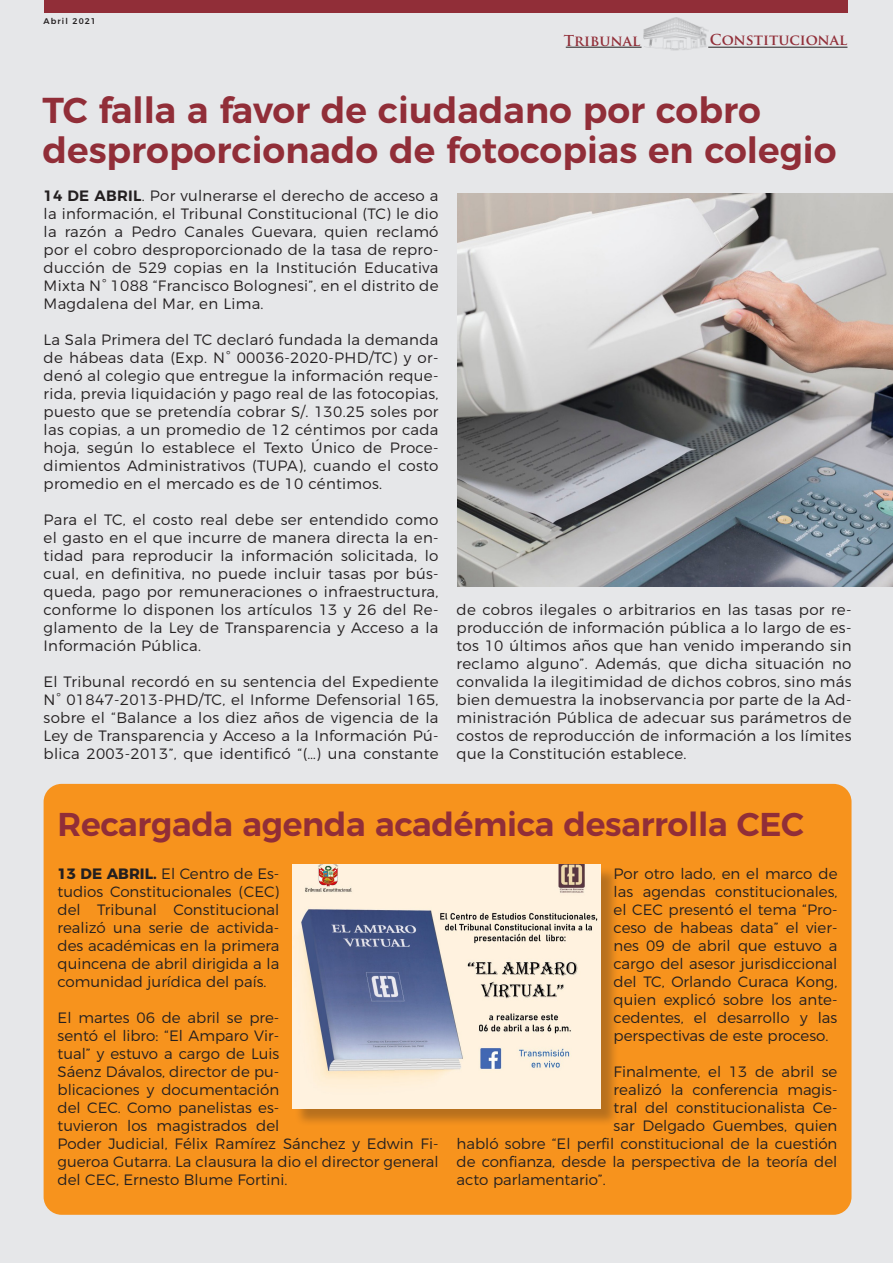
<style>
.page{position:relative;width:893px;height:1263px;background:#e6e7e9}
.page>*{position:absolute;margin:0;border:0;box-sizing:border-box;transform-origin:0 0}
.t1{font:600 36px/40.5px "Montserrat";color:#912e38}
.t2{font:600 33px "Montserrat";letter-spacing:-.01em;color:#912e38}
.t3{font:300 15px/18px "Montserrat";color:#231f20;text-align:justify}
.t4{font:700 14.7px "Trajan Pro";color:#912e38}
.t5{font:500 8.25px "Montserrat";letter-spacing:.13em;color:#231f20}
.s1{font-weight:600}
.s2{font-weight:700}
</style>
<div class="page">
<div style="left:44px;top:0;width:803px;height:13px;background:#912e38"></div>
<img style="left:643px;top:17px;width:66px;height:34px">
<hr style="left:708px;top:47px;width:139px;height:1px;background:#231f20">
<hr style="left:566px;top:47px;width:76px;height:1px;background:#231f20">
<div style="left:44px;top:784px;width:807px;height:431px;background:#f7931d;border-radius:18px"></div>
<img style="left:457px;top:194px;width:436px;height:393px">
<div style="left:294px;top:866px;width:325px;height:261px;background:#231f20;opacity:.3"></div>
<img style="left:292px;top:864px;width:309px;height:244px">
<p class="t5" style="left:44px;top:15px;width:54px">Abril 2021</p>
<p class="t4" style="left:564px;top:31px;width:78px">Tribunal</p>
<p class="t4" style="left:710px;top:31px;width:139px">Constitucional</p>
<p class="t1" style="left:43px;top:87px;width:796px">TC falla a favor de ciudadano por cobro desproporcionado de fotocopias en colegio</p>
<p class="t3" style="left:44px;top:186px;width:396px"><span class="s1">14 DE ABRIL</span>. Por vulnerarse el derecho de acceso a la información, el Tribunal Constitucional (TC) le dio la razón a Pedro Canales Guevara, quien reclamó por el cobro desproporcionado de la tasa de repro&shy;ducción de 529 copias en la Institución Educativa Mixta N° 1088 “Francisco Bolognesi”, en el distrito de Magdalena del Mar, en Lima.</p>
<p class="t3" style="left:44px;top:330px;width:396px">La Sala Primera del TC declaró fundada la demanda de hábeas data (Exp. N° 00036-2020-PHD/TC) y or&shy;denó al colegio que entregue la información reque&shy;rida, previa liquidación y pago real de las fotocopias, puesto que se pretendía cobrar S/. 130.25 soles por las copias, a un promedio de 12 céntimos por cada hoja, según lo establece el Texto Único de Proce&shy;dimientos Administrativos (TUPA), cuando el costo promedio en el mercado es de 10 céntimos.</p>
<p class="t3" style="left:44px;top:510px;width:396px">Para el TC, el costo real debe ser entendido como el gasto en el que incurre de manera directa la en&shy;tidad para reproducir la información solicitada, lo cual, en definitiva, no puede incluir tasas por bús&shy;queda, pago por remuneraciones o infraestructura, conforme lo disponen los artículos 13 y 26 del Re&shy;glamento de la Ley de Transparencia y Acceso a la Información Pública.</p>
<p class="t3" style="left:44px;top:672px;width:396px">El Tribunal recordó en su sentencia del Expediente N° 01847-2013-PHD/TC, el Informe Defensorial 165, sobre el “Balance a los diez años de vigencia de la Ley de Transparencia y Acceso a la Información Pú&shy;blica 2003-2013”, que identificó “(…) una constante</p>
<p class="t3" style="left:457px;top:600px;width:396px">de cobros ilegales o arbitrarios en las tasas por re&shy;producción de información pública a lo largo de es&shy;tos 10 últimos años que han venido imperando sin reclamo alguno”. Además, que dicha situación no convalida la ilegitimidad de dichos cobros, sino más bien demuestra la inobservancia por parte de la Ad&shy;ministración Pública de adecuar sus parámetros de costos de reproducción de información a los límites que la Constitución establece.</p>
<p class="t2" style="left:58px;top:797px;width:748px">Recargada agenda académica desarrolla CEC</p>
<p class="t3" style="left:58px;top:863px;width:223px"><span class="s2">13 DE ABRIL.</span> El Centro de Es&shy;tudios Constitucionales (CEC) del Tribunal Constitucional realizó una serie de activida&shy;des académicas en la primera quincena de abril dirigida a la comunidad jurídica del país.</p>
<p class="t3" style="left:58px;top:1007px;width:382px;text-align:left">El martes 06 de abril se pre-<br>sentó el libro: “El Amparo Vir-<br>tual” y estuvo a cargo de Luis<br>Sáenz Dávalos, director de pu-<br>blicaciones y documentación<br>del CEC. Como panelistas es-<br>tuvieron los magistrados del<br>Poder Judicial, Félix Ramírez Sánchez y Edwin Fi&shy;gueroa Gutarra. La clausura la dio el director general del CEC, Ernesto Blume Fortini.</p>
<p class="t3" style="left:614px;top:863px;width:225px">Por otro lado, en el marco de las agendas constitucionales, el CEC presentó el tema “Pro&shy;ceso de habeas data” el vier&shy;nes 09 de abril que estuvo a cargo del asesor jurisdiccional del TC, Orlando Curaca Kong, quien explicó sobre los ante&shy;cedentes, el desarrollo y las perspectivas de este proceso.</p>
<p class="t3" style="left:614px;top:1061px;width:225px">Finalmente, el 13 de abril se</p>
<p class="t3" style="left:614px;top:1079px;width:225px">realizó la conferencia magis-</p>
<p class="t3" style="left:614px;top:1097px;width:225px">tral del constitucionalista Ce-</p>
<p class="t3" style="left:614px;top:1115px;width:225px">sar Delgado Guembes, quien</p>
<p class="t3" style="left:456px;top:1133px;width:382px">habló sobre “El perfil constitucional de la cuestión</p>
<p class="t3" style="left:456px;top:1151px;width:382px">de confianza, desde la perspectiva de la teoría del</p>
<p class="t3" style="left:456px;top:1169px;width:151px">acto parlamentario”.</p>
</div>
